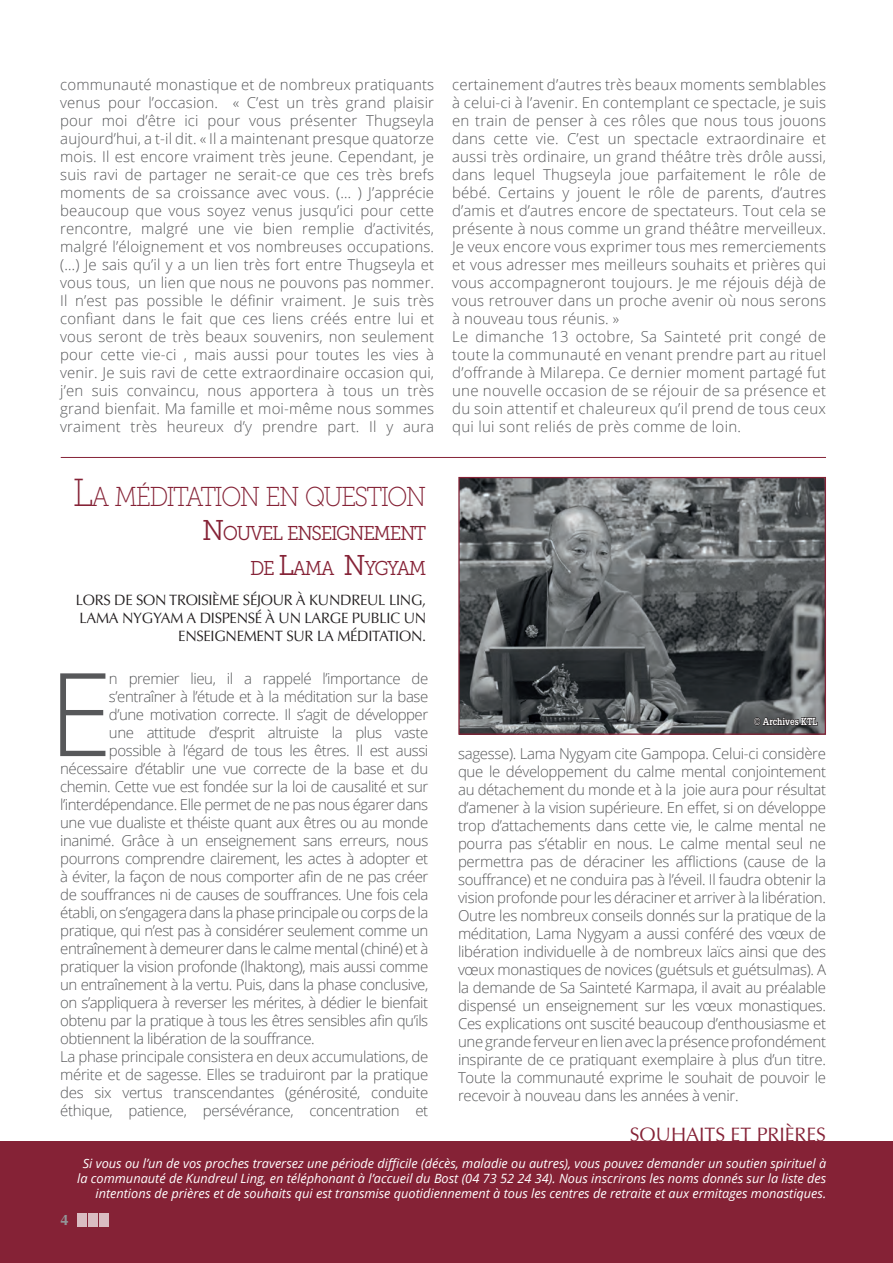
<style>
.page{position:relative;width:893px;height:1263px;background:#fff}
.page>*{position:absolute;margin:0;border:0;box-sizing:border-box;transform-origin:0 0}
.t1{font:300 115.8px "Open Sans";color:#57585a}
.t2{font:27.3px "Museo Slab 100";letter-spacing:-.07em;color:#852236;scale:.91 1}
.t3{font:19.95px/34.2px "Museo Slab 300";letter-spacing:-.07em;color:#852236;text-align:right;scale:.93 1}
.t4{font:19.5px "Optima LT Std";color:#852236}
.t5{font:300 15px/18px "Open Sans";letter-spacing:-.02em;color:#57585a;text-align:justify}
.t6{font:300 15px/18px "Open Sans";letter-spacing:.01em;color:#57585a}
.t7{font:15px/18px "Optima LT Std";letter-spacing:-.02em;color:#231f20;text-align:right}
.t8{font:700 15px "Optima LT Std";color:#939598}
.t9{font:italic 12.75px/15px "Open Sans";color:#fff;text-align:right}
.t10{font:700 9.9px "Glypha LT Std";color:#fff;scale:.85 1}
.s1{font-size:39px}
.s2{font-size:28.5px}
</style>
<div class="page">
<div style="left:0;top:1141px;width:893px;height:122px;background:#852236"></div>
<div style="left:88px;top:1213px;width:9px;height:14px;background:#dabcc2"></div>
<div style="left:99px;top:1213px;width:9px;height:14px;background:#dabcc2"></div>
<div style="left:77px;top:1213px;width:10px;height:14px;background:#dabcc2"></div>
<img style="left:460px;top:479px;width:364px;height:254px">
<div style="left:458px;top:477px;width:368px;height:258px;border:1px solid #852236"></div>
<svg style="left:753px;top:711px;width:65px;height:22px"></svg>
<hr style="left:61px;top:457px;width:765px;height:1px;background:#852236">
<p class="t5" style="left:60px;top:75px;width:375px">communauté monastique et de nombreux pratiquants venus pour l’occasion. « C’est un très grand plaisir pour moi d’être ici pour vous présenter Thugseyla aujourd’hui, a t-il dit. « Il a maintenant presque quatorze mois. Il est encore vraiment très jeune. Cependant, je suis ravi de partager ne serait-ce que ces très brefs moments de sa croissance avec vous. (… ) J’apprécie beaucoup que vous soyez venus jusqu’ici pour cette rencontre, malgré une vie bien remplie d’activités, malgré l’éloignement et vos nombreuses occupations. (…) Je sais qu’il y a un lien très fort entre Thugseyla et vous tous, un lien que nous ne pouvons pas nommer.<br>Il n’est pas possible le définir vraiment. Je suis très confiant dans le fait que ces liens créés entre lui et vous seront de très beaux souvenirs, non seulement pour cette vie-ci , mais aussi pour toutes les vies à venir. Je suis ravi de cette extraordinaire occasion qui, j’en suis convaincu, nous apportera à tous un très grand bienfait. Ma famille et moi-même nous sommes vraiment très heureux d’y prendre part. Il y aura</p>
<p class="t6" style="left:452px;top:75px;width:375px">certainement d’autres très beaux moments semblables à celui-ci à l’avenir. En contemplant ce spectacle, je suis en train de penser à ces rôles que nous tous jouons dans cette vie. C’est un spectacle extraordinaire et aussi très ordinaire, un grand théâtre très drôle aussi, dans lequel Thugseyla joue parfaitement le rôle de bébé. Certains y jouent le rôle de parents, d’autres d’amis et d’autres encore de spectateurs. Tout cela se présente à nous comme un grand théâtre merveilleux.<br>Je veux encore vous exprimer tous mes remerciements et vous adresser mes meilleurs souhaits et prières qui vous accompagneront toujours. Je me réjouis déjà de vous retrouver dans un proche avenir où nous serons à nouveau tous réunis. »<br>Le dimanche 13 octobre, Sa Sainteté prit congé de toute la communauté en venant prendre part au rituel d’offrande à Milarepa. Ce dernier moment partagé fut une nouvelle occasion de se réjouir de sa présence et du soin attentif et chaleureux qu’il prend de tous ceux qui lui sont reliés de près comme de loin.</p>
<h2 class="t2" style="left:73px;top:482px;width:100px"><span class="s1">L</span>A MÉDITATION</h2>
<h2 class="t2" style="left:265px;top:482px;width:100px">EN QUESTION</h2>
<h3 class="t3" style="left:202px;top:516px;width:243px"><span class="s2">N</span>OUVEL ENSEIGNEMENT<br>DE <span class="s2">L</span>AMA <span class="s2">N</span>YGYAM</h3>
<p class="t7" style="left:76px;top:591px;width:352px">LORS DE SON TROISIÈME SÉJOUR À KUNDREUL LING,<br>LAMA NYGYAM A DISPENSÉ À UN LARGE PUBLIC UN<br>ENSEIGNEMENT SUR LA MÉDITATION.</p>
<h1 class="t1" style="left:49px;top:635px;width:65px">E</h1>
<p class="t5" style="left:109px;top:669px;width:321px">n premier lieu, il a rappelé l’importance de</p>
<p class="t5" style="left:109px;top:687px;width:321px">s’entraîner à l’étude et à la méditation sur la base</p>
<p class="t5" style="left:109px;top:705px;width:321px">d’une motivation correcte. Il s’agit de développer</p>
<p class="t5" style="left:109px;top:723px;width:321px">une attitude d’esprit altruiste la plus vaste</p>
<p class="t5" style="left:109px;top:741px;width:321px">possible à l’égard de tous les êtres. Il est aussi</p>
<p class="t5" style="left:60px;top:759px;width:370px">nécessaire d’établir une vue correcte de la base et du</p>
<p class="t5" style="left:60px;top:777px;width:370px">chemin. Cette vue est fondée sur la loi de causalité et sur</p>
<p class="t5" style="left:60px;top:795px;width:370px">l’interdépendance. Elle permet de ne pas nous égarer dans</p>
<p class="t5" style="left:60px;top:813px;width:370px">une vue dualiste et théiste quant aux êtres ou au monde</p>
<p class="t5" style="left:60px;top:831px;width:370px">inanimé. Grâce à un enseignement sans erreurs, nous</p>
<p class="t5" style="left:60px;top:849px;width:370px">pourrons comprendre clairement, les actes à adopter et</p>
<p class="t5" style="left:60px;top:867px;width:370px">à éviter, la façon de nous comporter afin de ne pas créer</p>
<p class="t5" style="left:60px;top:885px;width:370px">de souffrances ni de causes de souffrances. Une fois cela</p>
<p class="t5" style="left:60px;top:903px;width:370px">établi, on s’engagera dans la phase principale ou corps de la</p>
<p class="t5" style="left:60px;top:921px;width:370px">pratique, qui n’est pas à considérer seulement comme un</p>
<p class="t5" style="left:60px;top:939px;width:370px">entraînement à demeurer dans le calme mental (chiné) et à</p>
<p class="t5" style="left:60px;top:957px;width:370px">pratiquer la vision profonde (lhaktong), mais aussi comme</p>
<p class="t5" style="left:60px;top:975px;width:370px">un entraînement à la vertu. Puis, dans la phase conclusive,</p>
<p class="t5" style="left:60px;top:993px;width:369px">on s’appliquera à reverser les mérites, à dédier le bienfait</p>
<p class="t5" style="left:60px;top:1011px;width:370px">obtenu par la pratique à tous les êtres sensibles afin qu’ils</p>
<p class="t5" style="left:60px;top:1029px;width:256px">obtiennent la libération de la souffrance.</p>
<p class="t5" style="left:60px;top:1047px;width:370px">La phase principale consistera en deux accumulations, de</p>
<p class="t5" style="left:60px;top:1065px;width:370px">mérite et de sagesse. Elles se traduiront par la pratique</p>
<p class="t5" style="left:60px;top:1083px;width:370px">des six vertus transcendantes (générosité, conduite</p>
<p class="t5" style="left:60px;top:1101px;width:370px">éthique, patience, persévérance, concentration et</p>
<p class="t10" style="left:754px;top:715px;width:77px">© Archives KTL</p>
<p class="t5" style="left:458px;top:744px;width:370px">sagesse). Lama Nygyam cite Gampopa. Celui-ci considère que le développement du calme mental conjointement au détachement du monde et à la joie aura pour résultat d’amener à la vision supérieure. En effet, si on développe trop d’attachements dans cette vie, le calme mental ne pourra pas s’établir en nous. Le calme mental seul ne permettra pas de déraciner les afflictions (cause de la souffrance) et ne conduira pas à l’éveil. Il faudra obtenir la vision profonde pour les déraciner et arriver à la libération.<br>Outre les nombreux conseils donnés sur la pratique de la méditation, Lama Nygyam a aussi conféré des vœux de libération individuelle à de nombreux laïcs ainsi que des vœux monastiques de novices (guétsuls et guétsulmas). A la demande de Sa Sainteté Karmapa, il avait au préalable dispensé un enseignement sur les vœux monastiques.<br>Ces explications ont suscité beaucoup d’enthousiasme et une grande ferveur en lien avec la présence profondément inspirante de ce pratiquant exemplaire à plus d’un titre.<br>Toute la communauté exprime le souhait de pouvoir le recevoir à nouveau dans les années à venir.</p>
<h3 class="t4" style="left:630px;top:1123px;width:198px">SOUHAITS ET PRIÈRES</h3>
<p class="t8" style="left:60px;top:1211px;width:10px">4</p>
<p class="t9" style="left:77px;top:1156px;width:751px">Si vous ou l’un de vos proches traversez une période difficile (décès, maladie ou autres), vous pouvez demander un soutien spirituel à la communauté de Kundreul Ling, en téléphonant à l’accueil du Bost (04 73 52 24 34). Nous inscrirons les noms donnés sur la liste des intentions de prières et de souhaits qui est transmise quotidiennement à tous les centres de retraite et aux ermitages monastiques.</p>
</div>
